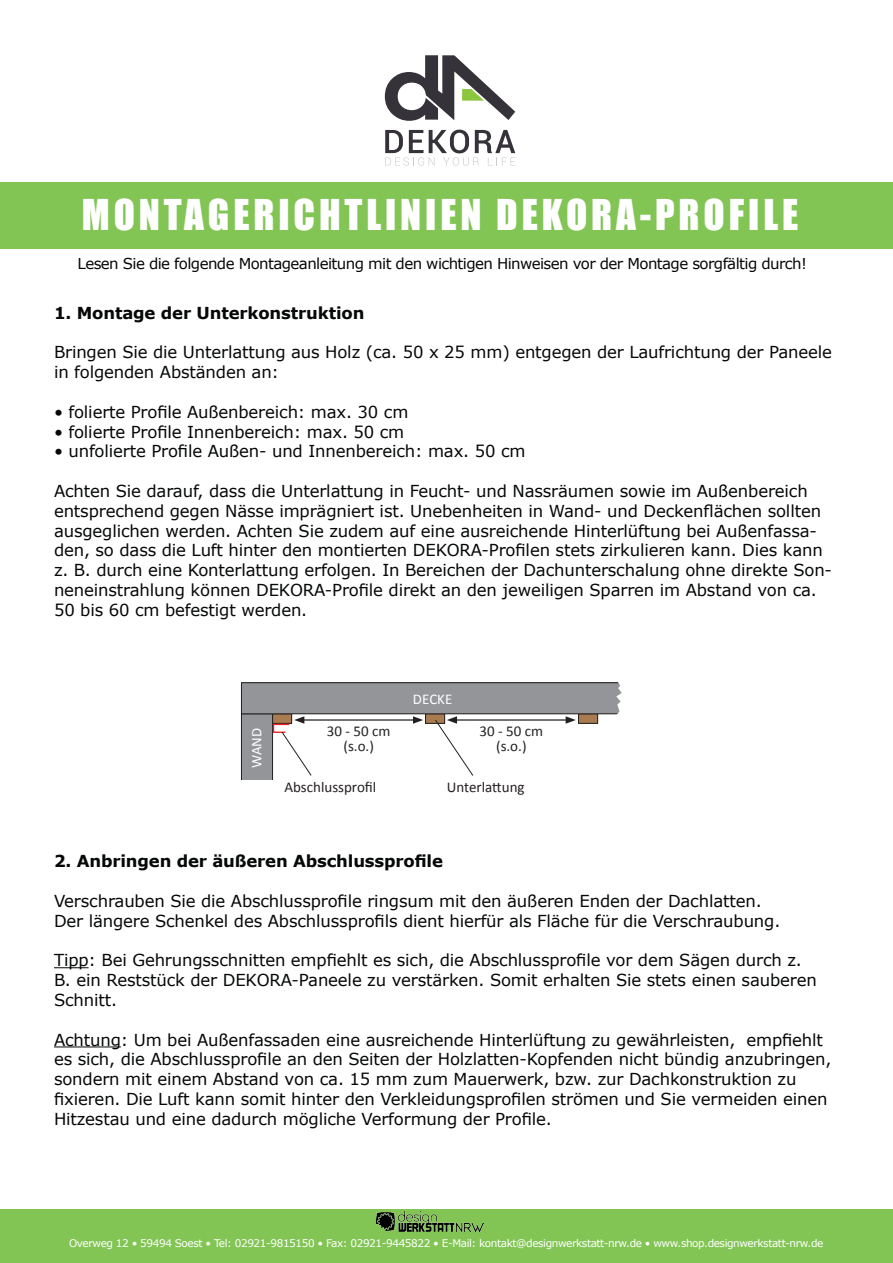
<style>
.page{position:relative;width:893px;height:1263px;background:#fff}
.page>*{position:absolute;margin:0;border:0;box-sizing:border-box;transform-origin:0 0}
.t1{font:39px "Impact";letter-spacing:.1em;color:#fff}
.t2{font:16.5px/19.8px "Verdana";letter-spacing:-.01em;color:#050806}
.t3{font:700 16.5px "Verdana";letter-spacing:-.01em;color:#050806}
.t4{font:15px "Verdana";letter-spacing:-.04em;color:#050605}
.t5{font:15px/15px "Calibri";color:#231f20;text-align:center}
.t6{font:14.85px "Calibri";color:#fff}
.t7{font:10.5px "Verdana";letter-spacing:-.04em;color:#fff}
</style>
<div class="page">
<svg style="left:385px;top:55px;width:130px;height:66px"></svg>
<svg style="left:385px;top:130px;width:130px;height:36px"></svg>
<div style="left:0;top:183px;width:893px;height:66px;background:#83c555"></div>
<hr style="left:54px;top:967px;width:35px;height:1px;background:#050806">
<hr style="left:54px;top:1046px;width:67px;height:1px;background:#050806">
<div style="left:0;top:1210px;width:893px;height:53px;background:#83c555"></div>
<img style="left:376px;top:1212px;width:107px;height:20px">
<div style="left:273px;top:714px;width:19px;height:9px;background:#a97b50"></div>
<div style="left:426px;top:714px;width:19px;height:9px;background:#a97b50"></div>
<div style="left:425px;top:713px;width:20px;height:11px;border:1px solid #231f20"></div>
<div style="left:578px;top:714px;width:20px;height:9px;background:#a97b50"></div>
<div style="left:578px;top:713px;width:20px;height:11px;border:1px solid #231f20"></div>
<div style="left:241px;top:714px;width:32px;height:70px;background:#939598"></div>
<div style="left:241px;top:713px;width:32px;height:71px;border:1px solid #231f20"></div>
<div style="left:241px;top:683px;width:382px;height:31px;background:#939598"></div>
<div style="left:241px;top:682px;width:382px;height:32px;border:1px solid #231f20"></div>
<hr style="left:302px;top:719px;width:113px;height:2px;background:#231f20">
<svg style="left:413px;top:716px;width:10px;height:8px"></svg>
<hr style="left:455px;top:719px;width:113px;height:2px;background:#231f20">
<svg style="left:566px;top:716px;width:10px;height:8px"></svg>
<svg style="left:434px;top:716px;width:40px;height:60px"></svg>
<svg style="left:272px;top:716px;width:40px;height:60px"></svg>
<div style="left:225px;top:780px;width:61px;height:25px;background:#fff"></div>
<svg style="left:614px;top:682px;width:9px;height:33px"></svg>
<p class="t1" style="left:82px;top:184px;width:718px">MONTAGERICHTLINIEN DEKORA-PROFILE</p>
<p class="t4" style="left:78px;top:253px;width:731px">Lesen Sie die folgende Montageanleitung mit den wichtigen Hinweisen vor der Montage sorgfältig durch!</p>
<p class="t3" style="left:54px;top:301px;width:312px">1. Montage der Unterkonstruktion</p>
<p class="t2" style="left:54px;top:342px;width:779px">Bringen Sie die Unterlattung aus Holz (ca. 50 x 25 mm) entgegen der Laufrichtung der Paneele in folgenden Abständen an:</p>
<p class="t2" style="left:54px;top:402px;width:356px">• folierte Profile Außenbereich: max. 30 cm</p>
<p class="t2" style="left:54px;top:421px;width:352px">• folierte Profile Innenbereich: max. 50 cm</p>
<p class="t2" style="left:54px;top:441px;width:473px">• unfolierte Profile Außen- und Innenbereich: max. 50 cm</p>
<p class="t2" style="left:54px;top:481px;width:780px">Achten Sie darauf, dass die Unterlattung in Feucht- und Nassräumen sowie im Außenbereich entsprechend gegen Nässe imprägniert ist. Unebenheiten in Wand- und Deckenflächen sollten ausgeglichen werden. Achten Sie zudem auf eine ausreichende Hinterlüftung bei Außenfassa&shy;den, so dass die Luft hinter den montierten DEKORA-Profilen stets zirkulieren kann. Dies kann z. B. durch eine Konterlattung erfolgen. In Bereichen der Dachunterschalung ohne direkte Son&shy;neneinstrahlung können DEKORA-Profile direkt an den jeweiligen Sparren im Abstand von ca.<br>50 bis 60 cm befestigt werden.</p>
<p class="t6" style="left:247px;top:768px;width:42px;rotate:-90deg">WAND</p>
<p class="t6" style="left:413px;top:689px;width:41px">DECKE</p>
<p class="t5" style="left:327px;top:723px;width:65px">30 - 50 cm (s.o.)</p>
<p class="t5" style="left:480px;top:723px;width:65px">30 - 50 cm (s.o.)</p>
<p class="t5" style="left:284px;top:780px;width:93px">Abschlussprofil</p>
<p class="t5" style="left:447px;top:780px;width:79px">Unterlattung</p>
<p class="t3" style="left:54px;top:849px;width:391px">2. Anbringen der äußeren Abschlussprofile</p>
<p class="t2" style="left:54px;top:891px;width:728px">Verschrauben Sie die Abschlussprofile ringsum mit den äußeren Enden der Dachlatten.<br>Der längere Schenkel des Abschlussprofils dient hierfür als Fläche für die Verschraubung.</p>
<p class="t2" style="left:54px;top:950px;width:764px">Tipp: Bei Gehrungsschnitten empfiehlt es sich, die Abschlussprofile vor dem Sägen durch z.<br>B. ein Reststück der DEKORA-Paneele zu verstärken. Somit erhalten Sie stets einen sauberen<br>Schnitt.</p>
<p class="t2" style="left:54px;top:1029px;width:779px">Achtung: Um bei Außenfassaden eine ausreichende Hinterlüftung zu gewährleisten, empfiehlt es sich, die Abschlussprofile an den Seiten der Holzlatten-Kopfenden nicht bündig anzubringen, sondern mit einem Abstand von ca. 15 mm zum Mauerwerk, bzw. zur Dachkonstruktion zu fixieren. Die Luft kann somit hinter den Verkleidungsprofilen strömen und Sie vermeiden einen Hitzestau und eine dadurch mögliche Verformung der Profile.</p>
<p class="t7" style="left:69px;top:1235px;width:756px">Overweg 12 • 59494 Soest • Tel: 02921-9815150 • Fax: 02921-9445822 • E-Mail: kontakt@designwerkstatt-nrw.de • www.shop.designwerkstatt-nrw.de</p>
</div>
